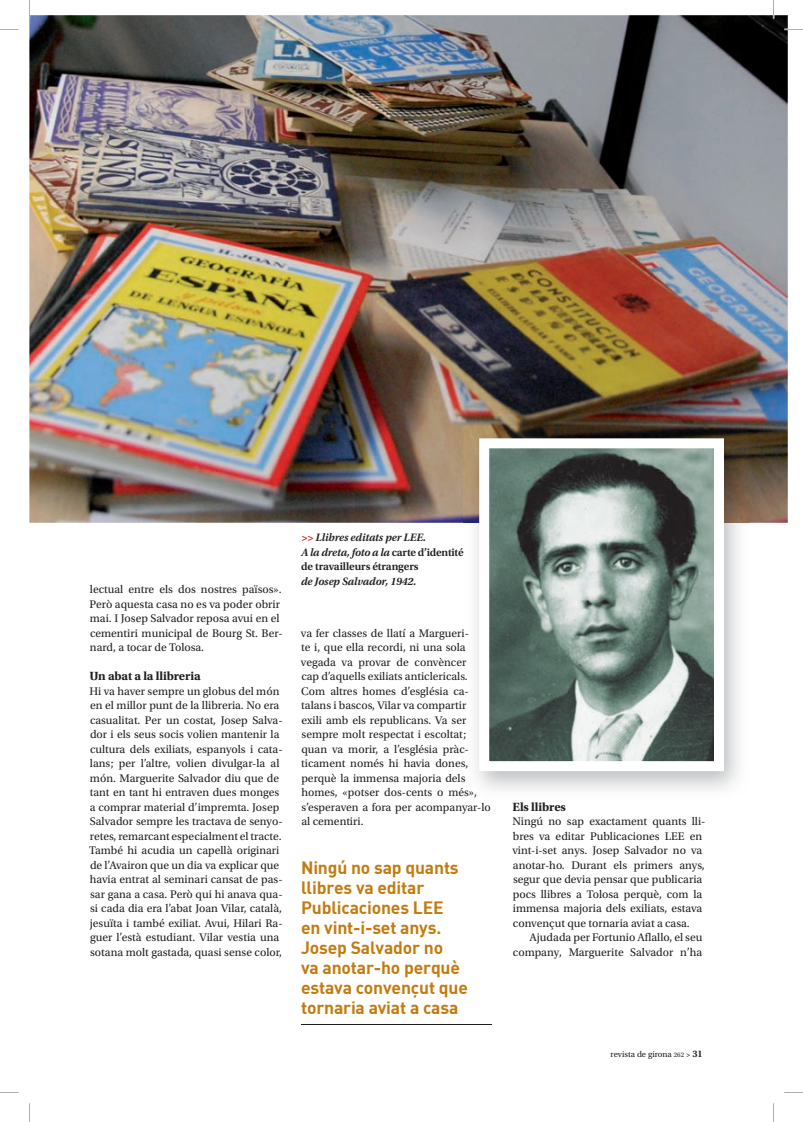
<style>
.page{position:relative;width:803px;height:1122px;background:#fff}
.page>*{position:absolute;margin:0;border:0;box-sizing:border-box;transform-origin:0 0}
.t1{font:17.5px/20px "DIN Bold";letter-spacing:-.01em;color:#c27b11}
.t2{font:700 12.5px "Utopia Std";letter-spacing:-.01em;color:#231f20}
.t3{font:11.62px/14.5px "Utopia Std";color:#231f20}
.t4{font:600 11.25px/14.5px "Utopia Std";letter-spacing:-.01em;color:#231f20}
.t5{font:italic 600 11.25px "Utopia Std";letter-spacing:-.01em;color:#231f20}
.t6{font:8.75px "Utopia Std";color:#231f20}
.s1{font-style:italic;color:#d2161e}
.s2{font-style:italic}
.s3{font-size:6.88px}
.s4{font-weight:600;font-size:7.5px}
.s5{font-weight:600;font-size:10px}
</style>
<div class="page">
<hr style="left:301px;top:1024px;width:190px;height:1px;background:#231f20">
<img style="left:29px;top:15px;width:759px;height:508px">
<img style="left:464px;top:427px;width:284px;height:363px">
<svg style="left:479px;top:438px;width:245px;height:333px"></svg>
<svg style="left:773px;top:0;width:1px;height:19px"></svg>
<svg style="left:29px;top:0;width:1px;height:19px"></svg>
<svg style="left:784px;top:29px;width:19px;height:1px"></svg>
<svg style="left:0;top:29px;width:19px;height:1px"></svg>
<svg style="left:784px;top:1092px;width:19px;height:1px"></svg>
<svg style="left:0;top:1092px;width:19px;height:1px"></svg>
<svg style="left:773px;top:1103px;width:1px;height:19px"></svg>
<svg style="left:29px;top:1103px;width:1px;height:19px"></svg>
<p class="t3" style="left:90px;top:582px;width:195px">lectual entre els dos nostres països».<br>Però aquesta casa no es va poder obrir mai. I Josep Salvador reposa avui en el cementiri municipal de Bourg St. Ber· nard, a tocar de Tolosa.</p>
<p class="t2" style="left:89px;top:669px;width:113px">Un abat a la llibreria</p>
<p class="t3" style="left:89px;top:684px;width:195px">Hi va haver sempre un globus del món en el millor punt de la llibreria. No era casualitat. Per un costat, Josep Salva· dor i els seus socis volien mantenir la cultura dels exiliats, espanyols i cata· lans; per l’altre, volien divulgar·la al món. Marguerite Salvador diu que de tant en tant hi entraven dues monges a comprar material d’impremta. Josep Salvador sempre les tractava de senyo· retes, remarcant especialment el tracte.<br>També hi acudia un capellà originari de l’Avairon que un dia va explicar que havia entrat al seminari cansat de pas· sar gana a casa. Però qui hi anava qua· si cada dia era l’abat Joan Vilar, català, jesuïta i també exiliat. Avui, Hilari Ra· guer l’està estudiant. Vilar vestia una sotana molt gastada, quasi sense color,</p>
<p class="t4" style="left:301px;top:530px;width:164px"><span class="s1">&gt;&gt;</span> <span class="s2">Llibres editats per LEE.<br>A la dreta, foto a la</span> carte d’identité de travailleurs étrangers</p>
<p class="t5" style="left:301px;top:575px;width:117px">de Josep Salvador, 1942.</p>
<p class="t3" style="left:301px;top:626px;width:191px">va fer classes de llatí a Margueri·<br>te i, que ella recordi, ni una sola vegada va provar de convèncer<br>cap d’aquells exiliats anticlericals.<br>Com altres homes d’església ca· talans i bascos, Vilar va compartir<br>exili amb els republicans. Va ser sempre molt respectat i escoltat; quan va morir, a l’església pràc· ticament només hi havia dones, perquè la immensa majoria dels homes, «potser dos·cents o més», s’esperaven a fora per acompanyar·lo al cementiri.</p>
<h1 class="t1" style="left:301px;top:856px;width:168px">Ningú no sap quants llibres va editar<br>Publicaciones LEE<br>en vint-i-set anys.<br>Josep Salvador no<br>va anotar-ho perquè estava convençut que tornaria aviat a casa</h1>
<p class="t2" style="left:513px;top:799px;width:55px">Els llibres</p>
<p class="t3" style="left:512px;top:814px;width:195px">Ningú no sap exactament quants lli· bres va editar Publicaciones LEE en vint·i·set anys. Josep Salvador no va anotar·ho. Durant els primers anys, segur que devia pensar que publicaria pocs llibres a Tolosa perquè, com la immensa majoria dels exiliats, estava convençut que tornaria aviat a casa.</p>
<p class="t3" style="left:513px;top:930px;width:191px;text-align:right">Ajudada per Fortunio Aflallo, el seu company, Marguerite Salvador n’ha</p>
<p class="t6" style="left:610px;top:1050px;width:94px">revista de girona <span class="s3">262</span> <span class="s4">&gt;</span> <span class="s5">31</span></p>
</div>
